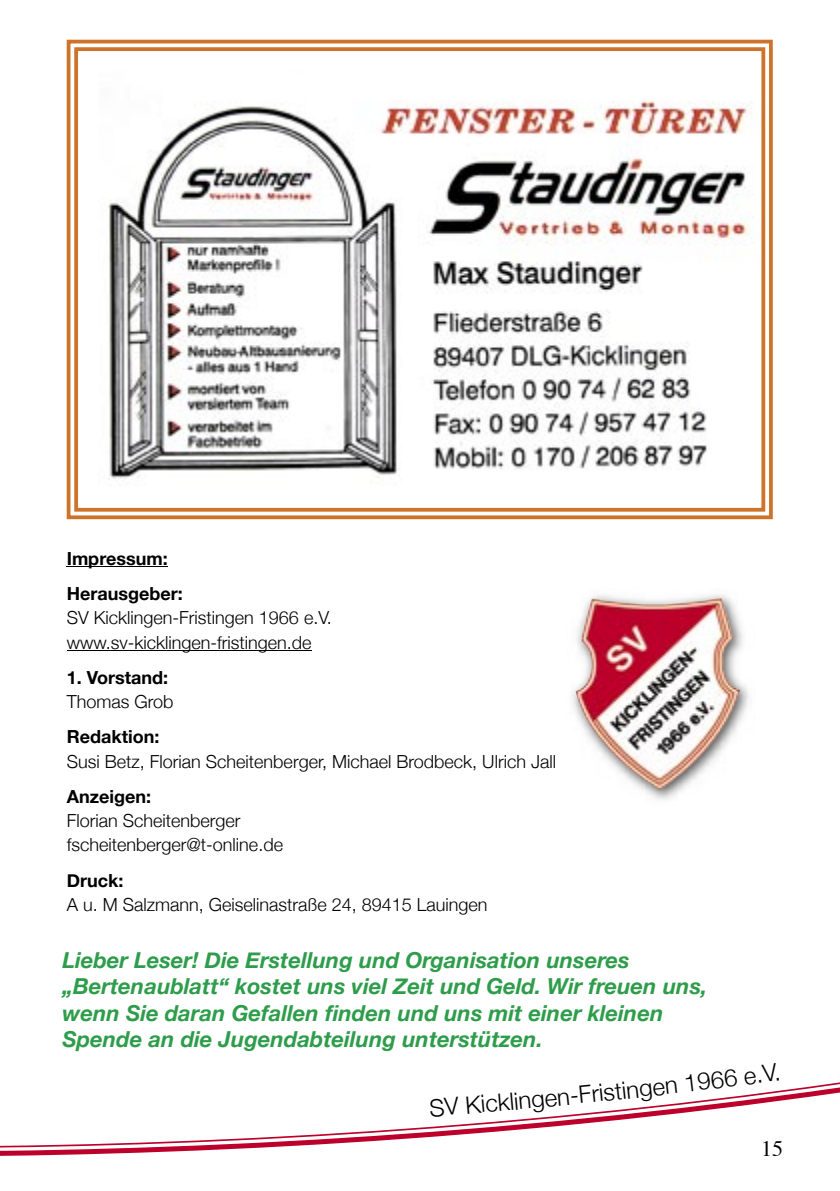
<style>
.page{position:relative;width:840px;height:1191px;background:#fff}
.page>*{position:absolute;margin:0;border:0;box-sizing:border-box;transform-origin:0 0}
.t1{font:300 24px "Helvetica Neue";color:#000}
.t2{font:italic 700 22px/26.4px "Helvetica Neue";color:#2e9d4b}
.t3{font:22px "Times";color:#000}
.t4{font:300 18px/24px "Helvetica Neue";color:#000}
.t5{font:700 18px/35.4px "Helvetica Neue";color:#000}
</style>
<div class="page">
<svg style="left:0;top:1087px;width:839px;height:69px"></svg>
<hr style="left:67px;top:566px;width:101px;height:1px;background:#000">
<hr style="left:67px;top:650px;width:244px;height:1px;background:#000">
<svg style="left:67px;top:40px;width:705px;height:479px"></svg>
<svg style="left:74px;top:47px;width:690px;height:464px"></svg>
<img style="left:572px;top:595px;width:177px;height:205px">
<img style="left:659px;top:598px;width:80px;height:191px">
<svg style="left:429px;top:1097px;width:15px;height:19px"></svg>
<p class="t5" style="left:67px;top:540px;width:118px">Impressum:<br>Herausgeber:</p>
<p class="t4" style="left:67px;top:605px;width:266px">SV Kicklingen-Fristingen 1966 e.V. www.sv-kicklingen-fristingen.de</p>
<p class="t5" style="left:67px;top:659px;width:103px">1. Vorstand:</p>
<p class="t4" style="left:67px;top:689px;width:108px">Thomas Grob</p>
<p class="t5" style="left:67px;top:719px;width:94px">Redaktion:</p>
<p class="t4" style="left:67px;top:749px;width:490px">Susi Betz, Florian Scheitenberger, Michael Brodbeck, Ulrich Jall</p>
<p class="t5" style="left:67px;top:778px;width:86px">Anzeigen:</p>
<p class="t4" style="left:67px;top:808px;width:218px">Florian Scheitenberger fscheitenberger@t-online.de</p>
<p class="t5" style="left:67px;top:862px;width:58px">Druck:</p>
<p class="t4" style="left:67px;top:892px;width:422px">A u. M Salzmann, Geiselinastraße 24, 89415 Lauingen</p>
<p class="t2" style="left:62px;top:946px;width:646px">Lieber Leser! Die Erstellung und Organisation unseres „Bertenaublatt“ kostet uns viel Zeit und Geld. Wir freuen uns, wenn Sie daran Gefallen finden und uns mit einer kleinen Spende an die Jugendabteilung unterstützen.</p>
<h1 class="t1" style="left:443px;top:1092px;width:114px;rotate:-5deg">V Kicklinge</h1>
<h1 class="t1" style="left:555px;top:1082px;width:123px;rotate:-6deg">n-Fristingen</h1>
<h1 class="t1" style="left:682px;top:1069px;width:95px;rotate:-7deg">1966 e.V</h1>
<p class="t3" style="left:760px;top:1128px;width:23px">15</p>
</div>
